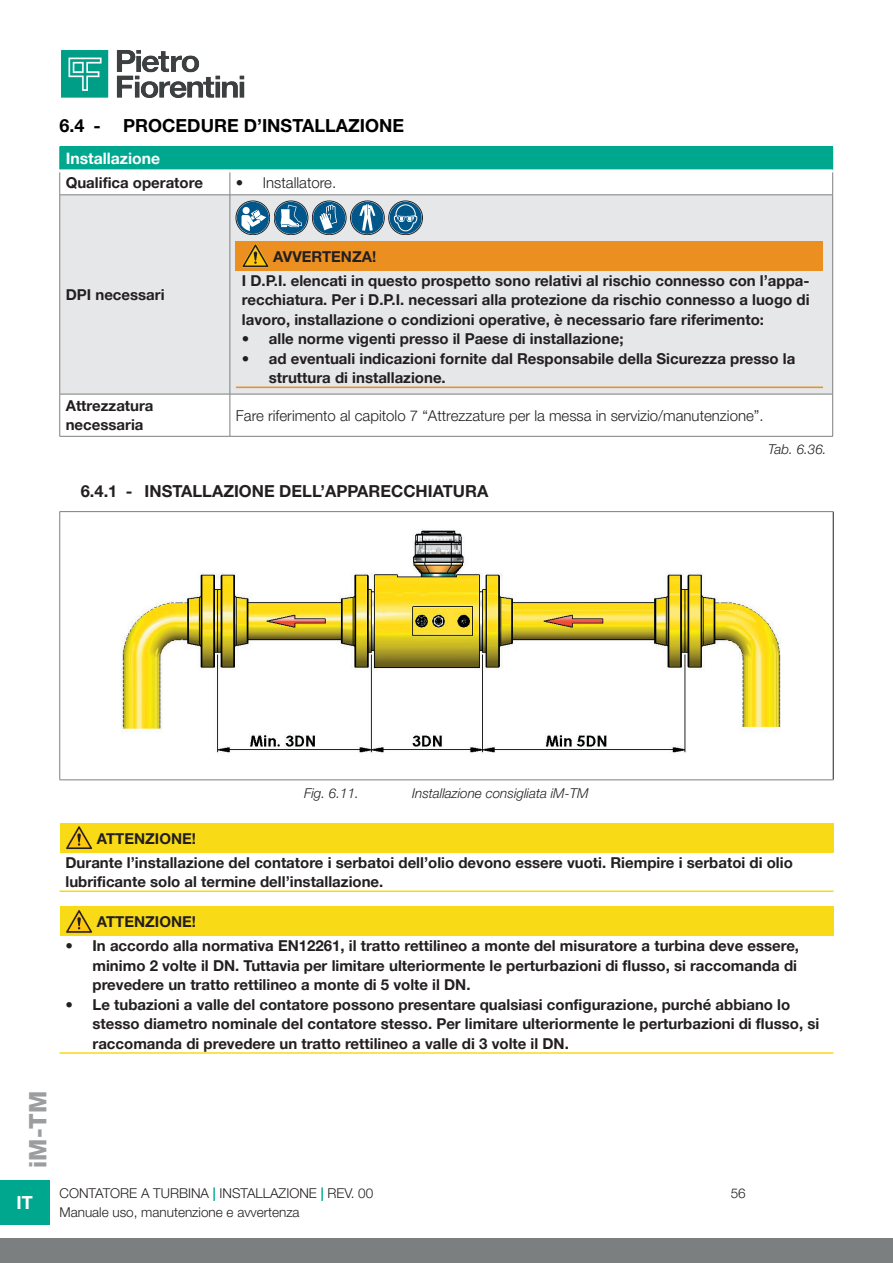
<style>
.page{position:relative;width:893px;height:1263px;background:#fff}
.page>*{position:absolute;margin:0;border:0;box-sizing:border-box;transform-origin:0 0}
.t1{font:800 24px "Helvetica Neue LT Pro";color:#9b9d9e}
.t2{font:700 18px "Helvetica Neue LT Pro";color:#000}
.t3{font:700 18px "Helvetica Neue LT Pro";color:#fff}
.t4{font:700 16.5px "Helvetica Neue LT Pro";color:#231f20}
.t5{font:700 15.75px "Helvetica Neue LT Pro";color:#fff}
.t6{font:700 15px/19.5px "Helvetica Neue LT Pro";color:#231f20}
.t7{font:300 15px "Helvetica Neue LT Pro";color:#231f20}
.t8{font:300 13.5px "Helvetica Neue LT Pro";color:#231f20}
.t9{font:italic 300 13.5px "Helvetica Neue LT Pro";color:#231f20}
.s1{font-weight:700;color:#00a78f}
</style>
<div class="page">
<img style="left:61px;top:50px;width:184px;height:48px">
<div style="left:0;top:1238px;width:893px;height:25px;background:#7c7f80"></div>
<div style="left:0;top:1180px;width:50px;height:45px;background:#00a78f"></div>
<div style="left:60px;top:196px;width:772px;height:198px;background:#e6e7e9"></div>
<svg style="left:60px;top:395px;width:772px;height:41px"></svg>
<hr style="left:60px;top:146px;width:170px;height:1px;background:#00a78f">
<hr style="left:230px;top:146px;width:603px;height:1px;background:#00a78f">
<hr style="left:60px;top:195px;width:170px;height:1px;background:#7c7f80">
<hr style="left:59px;top:195px;width:1px;height:199px;background:#7c7f80">
<hr style="left:230px;top:195px;width:603px;height:1px;background:#7c7f80">
<hr style="left:230px;top:195px;width:1px;height:199px;background:#7c7f80">
<hr style="left:832px;top:195px;width:1px;height:199px;background:#7c7f80">
<hr style="left:60px;top:394px;width:170px;height:1px;background:#7c7f80">
<hr style="left:59px;top:394px;width:1px;height:42px;background:#7c7f80">
<hr style="left:230px;top:394px;width:603px;height:1px;background:#7c7f80">
<hr style="left:230px;top:394px;width:1px;height:42px;background:#7c7f80">
<hr style="left:832px;top:394px;width:1px;height:42px;background:#7c7f80">
<hr style="left:60px;top:436px;width:170px;height:1px;background:#7c7f80">
<hr style="left:230px;top:436px;width:603px;height:1px;background:#7c7f80">
<svg style="left:59px;top:147px;width:774px;height:48px"></svg>
<svg style="left:236px;top:201px;width:34px;height:34px"></svg>
<div style="left:236px;top:201px;width:34px;height:34px;border:1px solid #231f20;border-radius:50%"></div>
<div style="left:237px;top:202px;width:32px;height:32px;background:#01568a;border-radius:50%"></div>
<svg style="left:241px;top:210px;width:25px;height:21px"></svg>
<div style="left:243px;top:207px;width:7px;height:7px;background:#fff;border-radius:50%"></div>
<svg style="left:274px;top:201px;width:34px;height:34px"></svg>
<div style="left:274px;top:201px;width:34px;height:34px;border:1px solid #231f20;border-radius:50%"></div>
<div style="left:275px;top:202px;width:32px;height:32px;background:#01568a;border-radius:50%"></div>
<svg style="left:281px;top:205px;width:21px;height:22px"></svg>
<svg style="left:312px;top:201px;width:34px;height:34px"></svg>
<div style="left:312px;top:201px;width:34px;height:34px;border:1px solid #231f20;border-radius:50%"></div>
<div style="left:313px;top:202px;width:32px;height:32px;background:#01568a;border-radius:50%"></div>
<svg style="left:319px;top:205px;width:18px;height:25px"></svg>
<svg style="left:351px;top:201px;width:33px;height:34px"></svg>
<div style="left:350px;top:201px;width:34px;height:34px;border:1px solid #231f20;border-radius:50%"></div>
<div style="left:351px;top:202px;width:32px;height:32px;background:#01568a;border-radius:50%"></div>
<svg style="left:359px;top:204px;width:16px;height:27px"></svg>
<svg style="left:389px;top:201px;width:33px;height:34px"></svg>
<div style="left:389px;top:201px;width:33px;height:34px;border:1px solid #231f20;border-radius:50%"></div>
<svg style="left:390px;top:202px;width:32px;height:32px"></svg>
<svg style="left:394px;top:204px;width:23px;height:27px"></svg>
<div style="left:236px;top:241px;width:587px;height:30px;background:#ec8f21"></div>
<hr style="left:236px;top:387px;width:587px;height:1px;background:#ec8f21">
<svg style="left:242px;top:244px;width:27px;height:24px"></svg>
<hr style="left:833px;top:512px;width:1px;height:268px;background:#231f20">
<hr style="left:59px;top:512px;width:1px;height:268px;background:#7c7f80">
<hr style="left:60px;top:511px;width:773px;height:1px;background:#7c7f80">
<hr style="left:60px;top:780px;width:773px;height:1px;background:#7c7f80">
<img style="left:121px;top:530px;width:660px;height:223px">
<div style="left:60px;top:823px;width:773px;height:29px;background:#f8db16"></div>
<hr style="left:60px;top:890px;width:773px;height:2px;background:#f8db16">
<svg style="left:66px;top:826px;width:27px;height:23px"></svg>
<div style="left:60px;top:906px;width:773px;height:30px;background:#f8db16"></div>
<hr style="left:60px;top:1052px;width:773px;height:2px;background:#f8db16">
<svg style="left:66px;top:910px;width:27px;height:23px"></svg>
<p class="t2" style="left:60px;top:114px;width:346px">6.4 - PROCEDURE D’INSTALLAZIONE</p>
<p class="t5" style="left:66px;top:149px;width:96px">Installazione</p>
<p class="t6" style="left:66px;top:173px;width:139px">Qualifica operatore</p>
<p class="t7" style="left:236px;top:174px;width:102px">• Installatore.</p>
<p class="t6" style="left:66px;top:284px;width:100px">DPI necessari</p>
<p class="t6" style="left:242px;top:244px;width:569px;line-height:24px;text-indent:31px">AVVERTENZA!<br>I D.P.I. elencati in questo prospetto sono relativi al rischio connesso con l’appa-</p>
<p class="t6" style="left:242px;top:290px;width:569px">recchiatura. Per i D.P.I. necessari alla protezione da rischio connesso a luogo di lavoro, installazione o condizioni operative, è necessario fare riferimento:</p>
<p class="t6" style="left:242px;top:329px;width:383px">• alle norme vigenti presso il Paese di installazione;</p>
<p class="t6" style="left:269px;top:348px;width:528px;text-indent:-27px">• ad eventuali indicazioni fornite dal Responsabile della Sicurezza presso la struttura di installazione.</p>
<p class="t6" style="left:66px;top:395px;width:89px">Attrezzatura necessaria</p>
<p class="t7" style="left:236px;top:406px;width:529px">Fare riferimento al capitolo 7 “Attrezzature per la messa in servizio/manutenzione”.</p>
<p class="t4" style="left:81px;top:481px;width:409px">6.4.1 - INSTALLAZIONE DELL’APPARECCHIATURA</p>
<p class="t9" style="left:768px;top:441px;width:60px">Tab. 6.36.</p>
<p class="t9" style="left:304px;top:785px;width:56px">Fig. 6.11.</p>
<p class="t9" style="left:412px;top:785px;width:178px">Installazione consigliata iM-TM</p>
<p class="t6" style="left:66px;top:826px;width:729px;line-height:24px;text-indent:31px">ATTENZIONE!<br>Durante l’installazione del contatore i serbatoi dell’olio devono essere vuoti. Riempire i serbatoi di olio</p>
<p class="t6" style="left:66px;top:871px;width:319px">lubrificante solo al termine dell’installazione.</p>
<p class="t6" style="left:97px;top:912px;width:101px">ATTENZIONE!</p>
<p class="t6" style="left:93px;top:936px;width:708px;text-indent:-27px">• In accordo alla normativa EN12261, il tratto rettilineo a monte del misuratore a turbina deve essere, minimo 2 volte il DN. Tuttavia per limitare ulteriormente le perturbazioni di flusso, si raccomanda di prevedere un tratto rettilineo a monte di 5 volte il DN.</p>
<p class="t6" style="left:93px;top:994px;width:728px;text-indent:-27px">• Le tubazioni a valle del contatore possono presentare qualsiasi configurazione, purché abbiano lo stesso diametro nominale del contatore stesso. Per limitare ulteriormente le perturbazioni di flusso, si raccomanda di prevedere un tratto rettilineo a valle di 3 volte il DN.</p>
<h1 class="t1" style="left:24px;top:1168px;width:78px;rotate:-90deg">iM-TM</h1>
<p class="t3" style="left:17px;top:1191px;width:18px">IT</p>
<p class="t8" style="left:60px;top:1185px;width:315px">CONTATORE A TURBINA <span class="s1">|</span> INSTALLAZIONE <span class="s1">|</span> REV. 00</p>
<p class="t8" style="left:60px;top:1204px;width:242px">Manuale uso, manutenzione e avvertenza</p>
<p class="t8" style="left:731px;top:1185px;width:17px">56</p>
</div>
